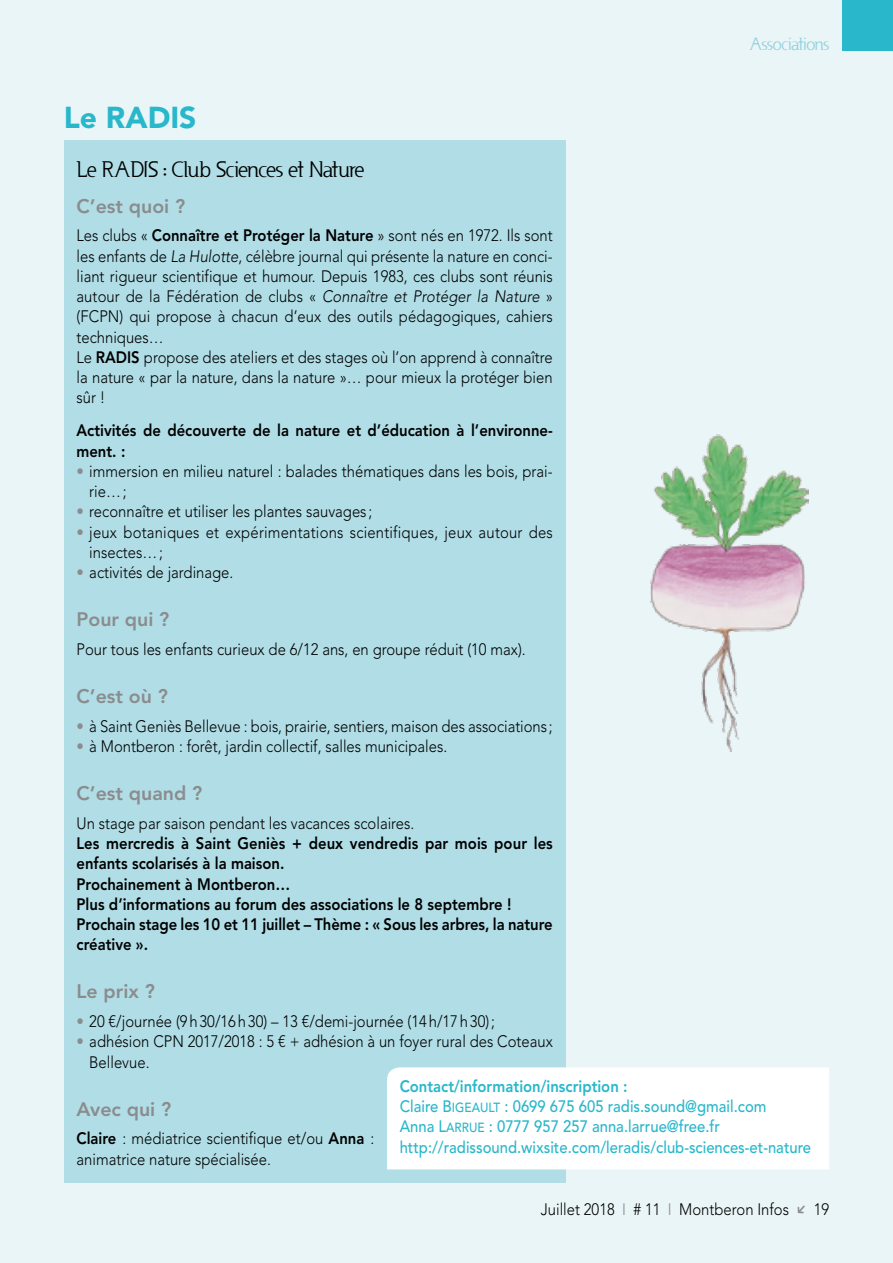
<style>
.page{position:relative;width:893px;height:1263px;background:#eaf5f7}
.page>*{position:absolute;margin:0;border:0;box-sizing:border-box;transform-origin:0 0}
.t1{font:900 30px "Avenir LT Std";color:#28b7cb}
.t2{font:21px "Usenet";letter-spacing:-.01em;color:#000}
.t3{font:800 19.5px "Avenir LT Std";color:#8b8c8d}
.t4{font:300 16.5px/20.2px "Avenir LT Std";color:#000;scale:.9 1}
.t5{font:800 16.5px/20.2px "Avenir LT Std";color:#000;scale:.9 1}
.t6{font:500 16.5px/20.2px "Avenir LT Std";color:#28b7cb;scale:.9 1}
.t7{font:16.5px "Usenet";letter-spacing:-.015em;color:#91d1dd}
.s1{font-weight:800}
.s2{font-style:italic}
.s3{color:#8b8c8d}
.s4{font-family:"Avenir LT Std Medium SC800";font-weight:400}
.s5{font-family:"Avenir LT Std Medium SC800";font-weight:400;font-size:13.2px}
</style>
<div class="page">
<div style="left:842px;top:0;width:51px;height:51px;background:#28b7cb"></div>
<div style="left:64px;top:140px;width:502px;height:1042px;background:#b0dde6"></div>
<div style="left:387px;top:1067px;width:442px;height:102px;background:#fff"></div>
<img style="left:650px;top:435px;width:158px;height:316px">
<h1 class="t1" style="left:64px;top:99px;width:134px">Le RADIS</h1>
<p class="t7" style="left:749px;top:33px;width:81px">Associations</p>
<p class="t2" style="left:77px;top:156px;width:289px">Le RADIS : Club Sciences et Nature</p>
<p class="t3" style="left:77px;top:194px;width:110px">C’est quoi ?</p>
<p class="t4" style="left:77px;top:226px;width:531px">Les clubs « <span class="s1">Connaître et Protéger la Nature</span> » sont nés en 1972. Ils sont les enfants de <span class="s2">La Hulotte</span>, célèbre journal qui présente la nature en conci&shy;liant rigueur scientifique et humour. Depuis 1983, ces clubs sont réunis autour de la Fédération de clubs « <span class="s2">Connaître et Protéger la Nature</span> » (FCPN) qui propose à chacun d’eux des outils pédagogiques, cahiers techniques…<br>Le <span class="s1">RADIS</span> propose des ateliers et des stages où l’on apprend à connaître la nature « par la nature, dans la nature »… pour mieux la protéger bien sûr !</p>
<p class="t5" style="left:77px;top:421px;width:531px">Activités de découverte de la nature et d’éducation à l’environne&shy;ment. :</p>
<p class="t4" style="left:89px;top:461px;width:516px;text-indent:-13px"><span class="s3">•</span> immersion en milieu naturel : balades thématiques dans les bois, prai&shy;rie…;</p>
<p class="t4" style="left:77px;top:502px;width:330px"><span class="s3">•</span> reconnaître et utiliser les plantes sauvages ;</p>
<p class="t4" style="left:89px;top:522px;width:517px;text-indent:-13px"><span class="s3">•</span> jeux botaniques et expérimentations scientifiques, jeux autour des insectes…;</p>
<p class="t4" style="left:77px;top:562px;width:176px"><span class="s3">•</span> activités de jardinage.</p>
<p class="t3" style="left:77px;top:608px;width:94px">Pour qui ?</p>
<p class="t4" style="left:77px;top:639px;width:501px">Pour tous les enfants curieux de 6/12 ans, en groupe réduit (10 max).</p>
<p class="t3" style="left:77px;top:685px;width:93px">C’est où ?</p>
<p class="t4" style="left:77px;top:716px;width:531px"><span class="s3">•</span> à Saint Geniès Bellevue : bois, prairie, sentiers, maison des associations ;</p>
<p class="t4" style="left:77px;top:736px;width:413px"><span class="s3">•</span> à Montberon : forêt, jardin collectif, salles municipales.</p>
<p class="t3" style="left:77px;top:782px;width:127px">C’est quand ?</p>
<p class="t4" style="left:77px;top:813px;width:377px">Un stage par saison pendant les vacances scolaires.</p>
<p class="t5" style="left:77px;top:833px;width:531px">Les mercredis à Saint Geniès + deux vendredis par mois pour les enfants scolarisés à la maison.<br>Prochainement à Montberon…<br>Plus d’informations au forum des associations le 8 septembre !<br>Prochain stage les 10 et 11 juillet – Thème : « Sous les arbres, la nature créative ».</p>
<p class="t3" style="left:77px;top:980px;width:80px">Le prix ?</p>
<p class="t4" style="left:77px;top:1011px;width:466px"><span class="s3">•</span> 20 €/journée (9h30/16h30) – 13 €/demi-journée (14h/17h30);</p>
<p class="t4" style="left:89px;top:1031px;width:516px;text-indent:-13px"><span class="s3">•</span> adhésion CPN 2017/2018 : 5 € + adhésion à un foyer rural des Coteaux<br>Bellevue.</p>
<p class="t3" style="left:77px;top:1097px;width:96px">Avec qui ?</p>
<p class="t4" style="left:77px;top:1128px;width:332px"><span class="s1">Claire</span> : médiatrice scientifique et/ou <span class="s1">Anna</span> : animatrice nature spécialisée.</p>
<p class="t6" style="left:400px;top:1076px;width:459px"><span class="s1">Contact/information/inscription :<br></span>Claire <span class="s4">B</span> <span class="s5">IGEAULT</span> : 0699 675 605 radis.sound@gmail.com<br>Anna <span class="s4">L</span><span class="s5">ARRUE</span> : 0777 957 257 anna.larrue@free.fr http://radissound.wixsite.com/leradis/club-sciences-et-nature</p>
<p class="t4" style="left:541px;top:1199px;width:277px">Juillet 2018 <span class="s3">I</span> # 11 <span class="s3">I</span> Montberon Infos</p>
<p class="t4" style="left:814px;top:1199px;width:19px">19</p>
</div>
